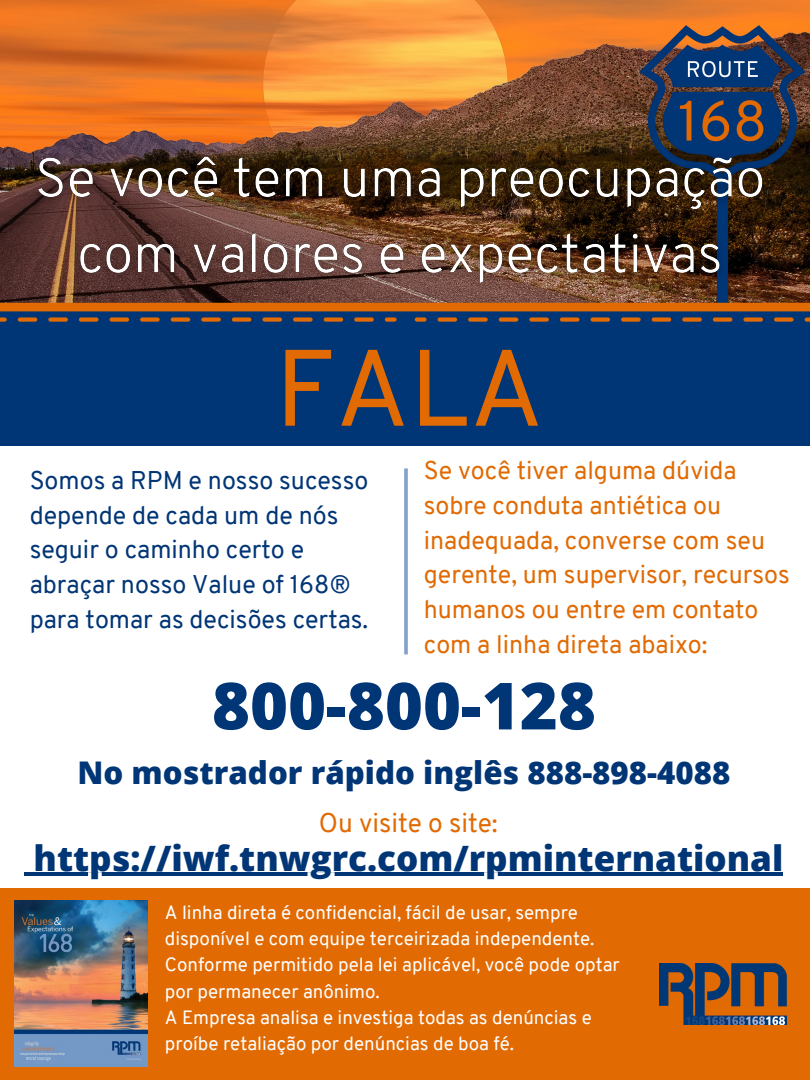
<style>
.page{position:relative;width:810px;height:1080px;background:#fff}
.page>*{position:absolute;margin:0;border:0;box-sizing:border-box;transform-origin:0 0}
.t1{font:108.44px "Overpass";color:#e16a03}
.t2{font:800 65px "Open Sans";color:#003576}
.t3{font:800 35px "Open Sans";color:#003576}
.t4{font:800 31.25px "Open Sans";color:#003576}
.t5{font:26.25px "Overpass";color:#e16a03}
.t6{font:25px/34.7px "Overpass";color:#e16a03}
.t7{font:25px/34.7px "Overpass";color:#003576}
.t8{font:18.75px/26.2px "Overpass";color:#fff}
</style>
<div class="page">
<img style="left:0;top:0;width:514px;height:303px">
<div style="left:0;top:306px;width:810px;height:140px;background:#003576"></div>
<img style="left:514px;top:0;width:296px;height:321px">
<div style="left:0;top:889px;width:810px;height:191px;background:#e16a03"></div>
<img style="left:659px;top:963px;width:128px;height:62px">
<svg style="left:0;top:317px;width:7px;height:5px"></svg>
<svg style="left:18px;top:317px;width:4px;height:5px"></svg>
<svg style="left:778px;top:317px;width:16px;height:5px"></svg>
<svg style="left:805px;top:317px;width:5px;height:5px"></svg>
<svg style="left:0;top:303px;width:810px;height:8px"></svg>
<svg style="left:404px;top:468px;width:4px;height:186px"></svg>
<img style="left:15px;top:900px;width:132px;height:167px">
<svg style="left:25px;top:872px;width:9px;height:4px"></svg>
<hr style="left:34px;top:872px;width:749px;height:4px;background:#003576">
<img style="left:22px;top:144px;width:756px;height:178px">
<p class="t1" style="left:275px;top:344px;width:270px">FALA</p>
<p class="t7" style="left:30px;top:465px;width:340px">Somos a RPM e nosso sucesso depende de cada um de nós seguir o caminho certo e abraçar nosso Value of 168® para tomar as decisões certas.</p>
<p class="t6" style="left:424px;top:456px;width:368px">Se você tiver alguma dúvida sobre conduta antiética ou inadequada, converse com seu gerente, um supervisor, recursos humanos ou entre em contato com a linha direta abaixo:</p>
<p class="t2" style="left:212px;top:660px;width:386px">800-800-128</p>
<p class="t4" style="left:78px;top:750px;width:654px">No mostrador rápido inglês 888-898-4088</p>
<p class="t5" style="left:319px;top:813px;width:180px">Ou visite o site:</p>
<p class="t3" style="left:34px;top:833px;width:751px">https://iwf.tnwgrc.com/rpminternational</p>
<p class="t8" style="left:165px;top:901px;width:431px">A linha direta é confidencial, fácil de usar, sempre disponível e com equipe terceirizada independente.</p>
<p class="t8" style="left:165px;top:954px;width:457px">Conforme permitido pela lei aplicável, você pode optar por permanecer anônimo.</p>
<p class="t8" style="left:165px;top:1006px;width:428px">A Empresa analisa e investiga todas as denúncias e proíbe retaliação por denúncias de boa fé.</p>
</div>
